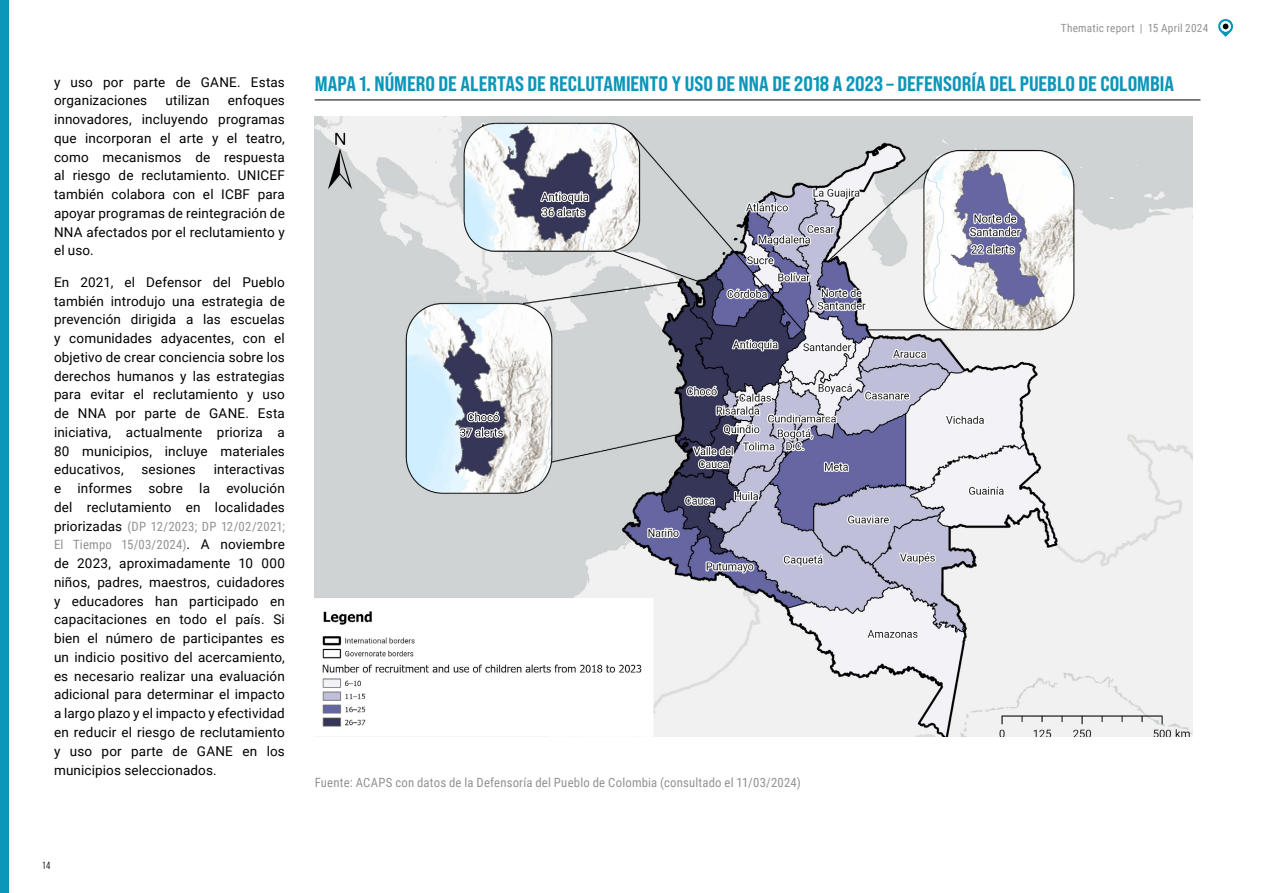
<style>
.page{position:relative;width:1263px;height:893px;background:#fff}
.page>*{position:absolute;margin:0;border:0;box-sizing:border-box;transform-origin:0 0}
.t1{font:21px "Bebas Neue Pro Semi Exp X Bold";color:#0c96ba}
.t2{font:13.5px/18.8px "Roboto";letter-spacing:.01em;color:#000;text-align:justify}
.t3{font:12.75px/18.8px "Roboto Condensed";letter-spacing:.015em;color:#929292}
.t4{font:11.25px "Roboto Condensed";letter-spacing:.02em;color:#929292}
.t5{font:10.5px "Bebas Neue Pro Middle";color:#000}
.s1{font-family:"Roboto";font-size:13.5px;color:#000}
</style>
<div class="page">
<svg style="left:1218px;top:19px;width:15px;height:18px"></svg>
<div style="left:0;top:0;width:9px;height:893px;background:#0c96ba"></div>
<hr style="left:315px;top:100px;width:885px;height:1px;background:#000">
<img style="left:315px;top:116px;width:878px;height:621px">
<p class="t2" style="left:54px;top:72px;width:232px">y uso por parte de GANE. Estas organizaciones</p>
<p class="t2" style="left:54px;top:91px;width:232px;text-indent:174px">enfoques innovadores, incluyendo programas que incorporan el arte y el teatro, como mecanismos de respuesta al riesgo de reclutamiento. UNICEF también colabora con el ICBF para apoyar programas de reintegración de NNA afectados por el reclutamiento y el uso.</p>
<p class="t2" style="left:54px;top:272px;width:232px">En 2021, el Defensor del Pueblo también introdujo una estrategia de prevención dirigida a las escuelas y comunidades adyacentes, con el objetivo de crear conciencia sobre los derechos humanos y las estrategias para evitar el reclutamiento y uso de NNA por parte de GANE. Esta iniciativa, actualmente prioriza a 80 municipios, incluye materiales educativos,</p>
<p class="t2" style="left:166px;top:91px;width:45px">utilizan</p>
<p class="t2" style="left:54px;top:460px;width:232px;text-indent:160px">interactivas e informes sobre la evolución del reclutamiento en localidades</p>
<p class="t3" style="left:54px;top:516px;width:232px"><span class="s1">priorizadas</span> (DP 12/2023; DP 12/02/2021;<br>El Tiempo 15/03/2024)<span class="s1">. A noviembre</span></p>
<p class="t2" style="left:54px;top:553px;width:232px">de 2023, aproximadamente 10 000 niños, padres, maestros, cuidadores y educadores han participado en capacitaciones en todo el país. Si bien el número de participantes es un indicio positivo del acercamiento, es necesario realizar una evaluación adicional para determinar el impacto a largo plazo y el impacto y efectividad en reducir el riesgo de reclutamiento y uso por parte de GANE en los municipios seleccionados.</p>
<p class="t2" style="left:141px;top:460px;width:56px">sesiones</p>
<p class="t5" style="left:43px;top:859px;width:9px">14</p>
<p class="t4" style="left:1061px;top:20px;width:149px">Thematic report | 15 April 2024</p>
<h1 class="t1" style="left:315px;top:71px;width:861px">MAPA 1. NÚMERO DE ALERTAS DE RECLUTAMIENTO Y USO DE NNA DE 2018 A 2023 – DEFENSORÍA DEL PUEBLO DE COLOMBIA</h1>
<p class="t3" style="left:315px;top:773px;width:488px">Fuente: ACAPS con datos de la Defensoría del Pueblo de Colombia (consultado el 11/03/2024)</p>
</div>
